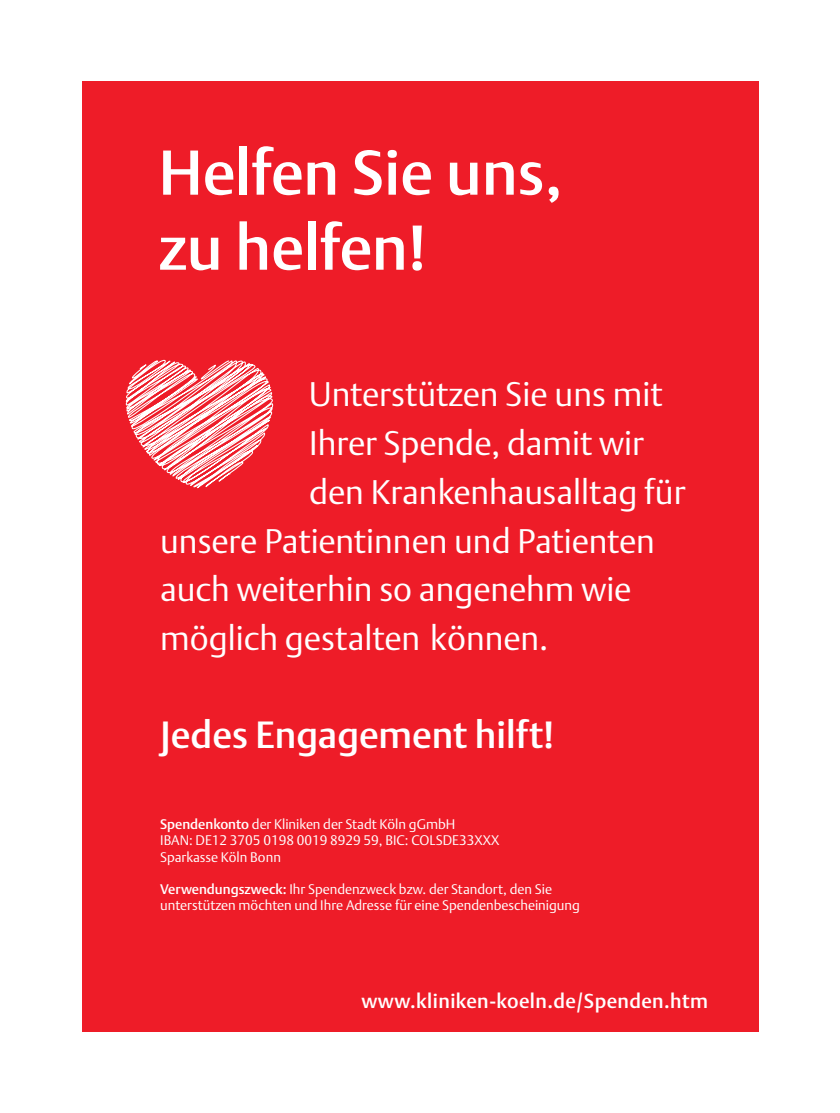
<style>
.page{position:relative;width:840px;height:1113px;background:#fff}
.page>*{position:absolute;margin:0;border:0;box-sizing:border-box;transform-origin:0 0}
.t1{font:500 62.5px/75px "DTL Argo T";color:#fff}
.t2{font:500 37.5px "DTL Argo T";color:#fff}
.t3{font:300 33.75px "DTL Argo T";color:#fff}
.t4{font:500 20px "DTL Argo T";letter-spacing:.02em;color:#fff}
.t5{font:300 13.75px/16.2px "DTL Argo T";color:#fff}
.s1{font-weight:500}
</style>
<div class="page">
<div style="left:81px;top:81px;width:677px;height:951px;background:#ee1c28"></div>
<svg style="left:125px;top:359px;width:149px;height:130px"></svg>
<h1 class="t1" style="left:159px;top:135px;width:405px">Helfen Sie uns, zu helfen!</h1>
<h3 class="t3" style="left:309px;top:374px;width:355px">Unterstützen Sie uns mit</h3>
<h3 class="t3" style="left:309px;top:423px;width:336px">Ihrer Spende, damit wir</h3>
<h3 class="t3" style="left:309px;top:472px;width:378px">den Krankenhausalltag für</h3>
<h3 class="t3" style="left:160px;top:520px;width:496px">unsere Patientinnen und Patienten</h3>
<h3 class="t3" style="left:160px;top:569px;width:473px">auch weiterhin so angenehm wie</h3>
<h3 class="t3" style="left:160px;top:618px;width:390px">möglich gestalten können.</h3>
<h2 class="t2" style="left:160px;top:712px;width:396px">Jedes Engagement hilft!</h2>
<p class="t5" style="left:160px;top:816px;width:340px"><span class="s1">Spendenkonto</span> der Kliniken der Stadt Köln gGmbH<br>IBAN: DE12 3705 0198 0019 8929 59, BIC: COLSDE33XXX<br>Sparkasse Köln Bonn</p>
<p class="t5" style="left:160px;top:881px;width:421px"><span class="s1">Verwendungszweck:</span> Ihr Spendenzweck bzw. der Standort, den Sie unterstützen möchten und Ihre Adresse für eine Spendenbescheinigung</p>
<h3 class="t4" style="left:361px;top:989px;width:348px">www.kliniken-koeln.de/Spenden.htm</h3>
</div>
